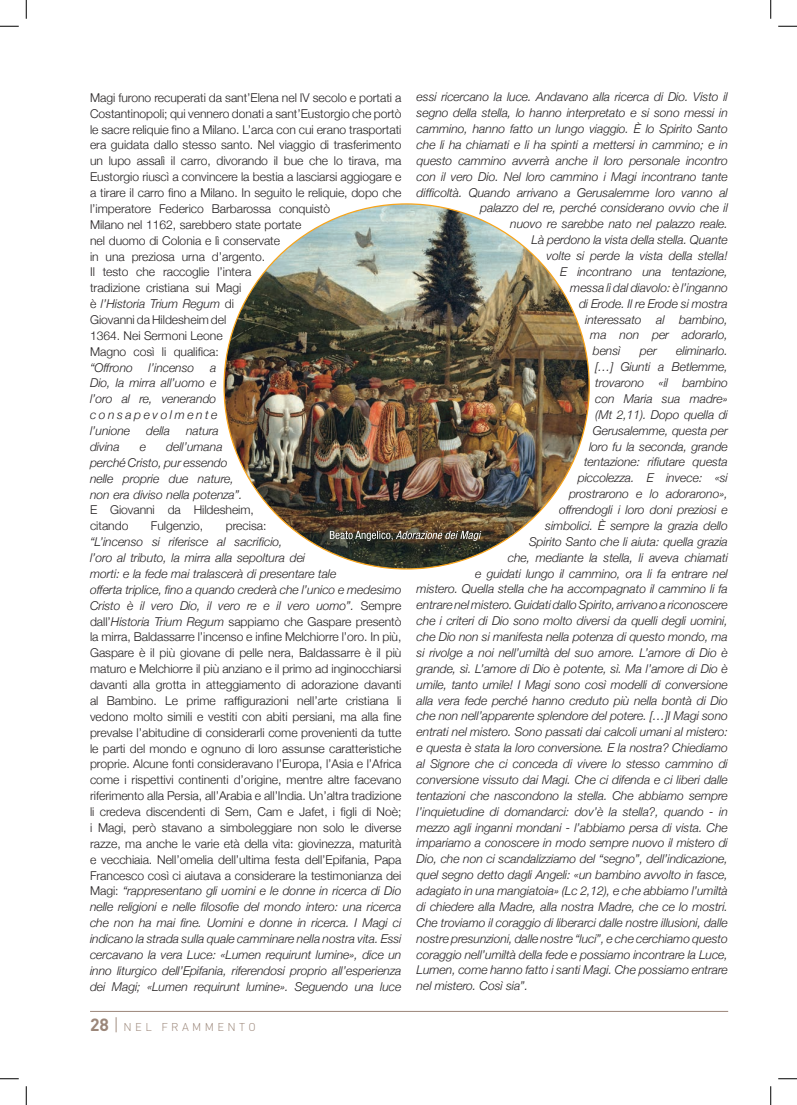
<style>
.page{position:relative;width:797px;height:1105px;background:#fff}
.page>*{position:absolute;margin:0;border:0;box-sizing:border-box;transform-origin:0 0}
.t1{font:italic 300 12.12px/15.9px "Helvetica Neue";letter-spacing:-.005em;color:#231f20;text-align:justify}
.t2{font:300 12.12px/15.9px "Helvetica Neue";letter-spacing:-.005em;color:#231f20}
.t3{font:300 11.25px "DIN";letter-spacing:.3em;color:#9b8679}
.s1{font-style:italic}
.s2{font-weight:700;font-size:17.5px}
.s3{font-size:17.5px}
</style>
<div class="page">
<hr style="left:90px;top:1011px;width:638px;height:1px;background:#9b8679">
<img style="left:224px;top:204px;width:365px;height:365px;border-radius:182px">
<svg style="left:330px;top:531px;width:151px;height:10px;background:#716c61"></svg>
<svg style="left:0;top:25px;width:19px;height:2px"></svg>
<svg style="left:778px;top:25px;width:19px;height:2px"></svg>
<svg style="left:0;top:1078px;width:19px;height:1px"></svg>
<svg style="left:778px;top:1078px;width:19px;height:1px"></svg>
<svg style="left:25px;top:0;width:2px;height:19px"></svg>
<svg style="left:25px;top:1086px;width:2px;height:19px"></svg>
<svg style="left:770px;top:0;width:1px;height:19px"></svg>
<svg style="left:770px;top:1086px;width:1px;height:19px"></svg>
<p class="t2" style="left:90px;top:89px;width:313px">Magi furono recuperati da sant’Elena nel IV secolo e portati a Costantinopoli; qui vennero donati a sant’Eustorgio che portò le sacre reliquie fino a Milano. L’arca con cui erano trasportati era guidata dallo stesso santo. Nel viaggio di trasferimento un lupo assalì il carro, divorando il bue che lo tirava, ma Eustorgio riuscì a convincere la bestia a lasciarsi aggiogare e a tirare il carro fino a Milano. In seguito le reliquie, dopo che l’imperatore Federico Barbarossa conquistò<br>Milano nel 1162, sarebbero state portate<br>nel duomo di Colonia e lì conservate<br>in una preziosa urna d’argento.<br>Il testo che raccoglie l’intera<br>tradizione cristiana sui Magi<br>è <span class="s1">l’Historia Trium Regum</span> di<br>Giovanni da Hildesheim del<br>1364. Nei Sermoni Leone<br>Magno così li qualifica:</p>
<p class="t1" style="left:90px;top:359px;width:44px">“Offrono</p>
<p class="t1" style="left:149px;top:359px;width:47px">l’incenso</p>
<p class="t1" style="left:90px;top:359px;width:129px;text-indent:120px">a Dio, la mirra all’uomo e l’oro al re, venerando consapevolmente l’unione</p>
<p class="t1" style="left:146px;top:422px;width:25px">della</p>
<p class="t1" style="left:186px;top:422px;width:34px">natura</p>
<p class="t1" style="left:90px;top:438px;width:154px;text-align:left;text-indent:76px">dell’umana perché Cristo, pur essendo nelle proprie due nature, non era diviso nella potenza”.</p>
<p class="t2" style="left:90px;top:501px;width:165px">E Giovanni da Hildesheim, citando</p>
<p class="t1" style="left:90px;top:438px;width:31px">divina</p>
<p class="t1" style="left:140px;top:438px;width:8px">e</p>
<p class="t2" style="left:151px;top:517px;width:54px">Fulgenzio,</p>
<p class="t2" style="left:226px;top:517px;width:42px">precisa:</p>
<p class="t2" style="left:90px;top:533px;width:313px"><span class="s1">“L’incenso si riferisce al sacrificio,<br>l’oro al tributo, la mirra alla sepoltura dei<br>morti: e la fede mai tralascerà di presentare tale<br>offerta triplice, fino a quando crederà che l’unico e medesimo Cristo è il vero Dio, il vero re e il vero uomo”.</span> Sempre dall’<span class="s1">Historia Trium Regum</span> sappiamo che Gaspare presentò la mirra, Baldassarre l’incenso e infine Melchiorre l’oro. In più, Gaspare è il più giovane di pelle nera, Baldassarre è il più maturo e Melchiorre il più anziano e il primo ad inginocchiarsi davanti alla grotta in atteggiamento di adorazione davanti al Bambino. Le prime raffigurazioni nell’arte cristiana li vedono molto simili e vestiti con abiti persiani, ma alla fine prevalse l’abitudine di considerarli come provenienti da tutte le parti del mondo e ognuno di loro assunse caratteristiche proprie. Alcune fonti consideravano l’Europa, l’Asia e l’Africa come i rispettivi continenti d’origine, mentre altre facevano riferimento alla Persia, all’Arabia e all’India. Un’altra tradizione li credeva discendenti di Sem, Cam e Jafet, i figli di Noè; i Magi, però stavano a simboleggiare non solo le diverse razze, ma anche le varie età della vita: giovinezza, maturità e vecchiaia. Nell’omelia dell’ultima festa dell’Epifania, Papa Francesco così ci aiutava a considerare la testimonianza dei Magi: <span class="s1">“rappresentano gli uomini e le donne in ricerca di Dio nelle religioni e nelle filosofie del mondo intero: una ricerca che non ha mai fine. Uomini e donne in ricerca. I Magi ci indicano la strada sulla quale camminare nella nostra vita. Essi cercavano la vera Luce: «Lumen requirunt lumine», dice un inno liturgico dell’Epifania, riferendosi proprio all’esperienza dei Magi; «Lumen requirunt lumine». Seguendo una luce</span></p>
<p class="t3" style="left:90px;top:1020px;width:167px"><span class="s2">28</span> <span class="s3">|</span> NEL FRAMMENTO</p>
<p class="t1" style="left:416px;top:89px;width:313px">essi ricercano la luce. Andavano alla ricerca di Dio. Visto il</p>
<p class="t1" style="left:416px;top:104px;width:313px">segno della stella, lo hanno interpretato e si sono messi in</p>
<p class="t1" style="left:416px;top:120px;width:313px">cammino, hanno fatto un lungo viaggio. È lo Spirito Santo</p>
<p class="t1" style="left:416px;top:136px;width:313px">che li ha chiamati e li ha spinti a mettersi in cammino; e in</p>
<p class="t1" style="left:416px;top:152px;width:313px">questo cammino avverrà anche il loro personale incontro</p>
<p class="t1" style="left:416px;top:168px;width:313px">con il vero Dio. Nel loro cammino i Magi incontrano tante</p>
<p class="t1" style="left:416px;top:184px;width:313px">difficoltà. Quando arrivano a Gerusalemme loro vanno al</p>
<p class="t1" style="left:480px;top:200px;width:249px">palazzo del re, perché considerano ovvio che il</p>
<p class="t1" style="left:510px;top:215px;width:219px">nuovo re sarebbe nato nel palazzo reale.</p>
<p class="t1" style="left:531px;top:231px;width:198px">Là perdono la vista della stella. Quante</p>
<p class="t1" style="left:546px;top:247px;width:183px">volte si perde la vista della stella!</p>
<p class="t1" style="left:560px;top:263px;width:169px">E incontrano una tentazione,</p>
<p class="t1" style="left:570px;top:279px;width:159px">messa lì dal diavolo: è l’inganno</p>
<p class="t1" style="left:579px;top:295px;width:150px">di Erode. Il re Erode si mostra</p>
<p class="t1" style="left:585px;top:311px;width:144px">interessato al bambino,</p>
<p class="t1" style="left:590px;top:327px;width:139px">ma non per adorarlo,</p>
<p class="t1" style="left:593px;top:342px;width:29px">bensì</p>
<p class="t1" style="left:640px;top:342px;width:18px">per</p>
<p class="t1" style="left:676px;top:342px;width:53px">eliminarlo.</p>
<p class="t1" style="left:595px;top:358px;width:134px">[…] Giunti a Betlemme,</p>
<p class="t1" style="left:595px;top:374px;width:134px">trovarono «il bambino</p>
<p class="t1" style="left:595px;top:390px;width:134px">con Maria sua madre»</p>
<p class="t1" style="left:595px;top:406px;width:134px">(Mt 2,11). Dopo quella di</p>
<p class="t1" style="left:593px;top:422px;width:137px">Gerusalemme, questa per</p>
<p class="t1" style="left:589px;top:438px;width:140px">loro fu la seconda, grande</p>
<p class="t1" style="left:584px;top:454px;width:145px">tentazione: rifiutare questa</p>
<p class="t1" style="left:578px;top:469px;width:151px">piccolezza. E invece: «si</p>
<p class="t1" style="left:569px;top:485px;width:160px">prostrarono e lo adorarono»,</p>
<p class="t1" style="left:559px;top:501px;width:170px">offrendogli i loro doni preziosi e</p>
<p class="t1" style="left:545px;top:517px;width:184px">simbolici. È sempre la grazia dello</p>
<p class="t1" style="left:529px;top:533px;width:200px">Spirito Santo che li aiuta: quella grazia</p>
<p class="t1" style="left:508px;top:549px;width:222px">che, mediante la stella, li aveva chiamati</p>
<p class="t1" style="left:475px;top:565px;width:254px">e guidati lungo il cammino, ora li fa entrare nel</p>
<p class="t1" style="left:416px;top:581px;width:313px">mistero. Quella stella che ha accompagnato il cammino li fa</p>
<p class="t1" style="left:416px;top:596px;width:313px">entrare nel mistero. Guidati dallo Spirito, arrivano a riconoscere</p>
<p class="t1" style="left:416px;top:612px;width:313px">che i criteri di Dio sono molto diversi da quelli degli uomini,</p>
<p class="t1" style="left:416px;top:628px;width:313px">che Dio non si manifesta nella potenza di questo mondo, ma</p>
<p class="t1" style="left:416px;top:644px;width:313px">si rivolge a noi nell’umiltà del suo amore. L’amore di Dio è</p>
<p class="t1" style="left:416px;top:660px;width:313px">grande, sì. L’amore di Dio è potente, sì. Ma l’amore di Dio è</p>
<p class="t1" style="left:416px;top:676px;width:313px">umile, tanto umile! I Magi sono così modelli di conversione</p>
<p class="t1" style="left:416px;top:692px;width:313px">alla vera fede perché hanno creduto più nella bontà di Dio</p>
<p class="t1" style="left:416px;top:708px;width:313px">che non nell’apparente splendore del potere. […]I Magi sono</p>
<p class="t1" style="left:416px;top:723px;width:313px">entrati nel mistero. Sono passati dai calcoli umani al mistero:</p>
<p class="t1" style="left:416px;top:739px;width:313px">e questa è stata la loro conversione. E la nostra? Chiediamo</p>
<p class="t1" style="left:416px;top:755px;width:313px">al Signore che ci conceda di vivere lo stesso cammino di</p>
<p class="t1" style="left:416px;top:771px;width:313px">conversione vissuto dai Magi. Che ci difenda e ci liberi dalle</p>
<p class="t1" style="left:416px;top:787px;width:313px">tentazioni che nascondono la stella. Che abbiamo sempre</p>
<p class="t1" style="left:416px;top:803px;width:313px">l’inquietudine di domandarci: dov’è la stella?, quando - in</p>
<p class="t1" style="left:416px;top:819px;width:313px">mezzo agli inganni mondani - l’abbiamo persa di vista. Che</p>
<p class="t1" style="left:416px;top:834px;width:313px">impariamo a conoscere in modo sempre nuovo il mistero di</p>
<p class="t1" style="left:416px;top:850px;width:313px">Dio, che non ci scandalizziamo del “segno”, dell’indicazione,</p>
<p class="t1" style="left:416px;top:866px;width:313px">quel segno detto dagli Angeli: «un bambino avvolto in fasce,</p>
<p class="t1" style="left:416px;top:882px;width:313px">adagiato in una mangiatoia» (Lc 2,12), e che abbiamo l’umiltà</p>
<p class="t1" style="left:416px;top:898px;width:313px">di chiedere alla Madre, alla nostra Madre, che ce lo mostri.</p>
<p class="t1" style="left:416px;top:914px;width:313px">Che troviamo il coraggio di liberarci dalle nostre illusioni, dalle</p>
<p class="t1" style="left:416px;top:930px;width:313px">nostre presunzioni, dalle nostre “luci”, e che cerchiamo questo</p>
<p class="t1" style="left:416px;top:946px;width:313px">coraggio nell’umiltà della fede e possiamo incontrare la Luce,</p>
<p class="t1" style="left:416px;top:961px;width:313px">Lumen, come hanno fatto i santi Magi. Che possiamo entrare</p>
<p class="t1" style="left:416px;top:977px;width:113px">nel mistero. Così sia”.</p>
</div>
